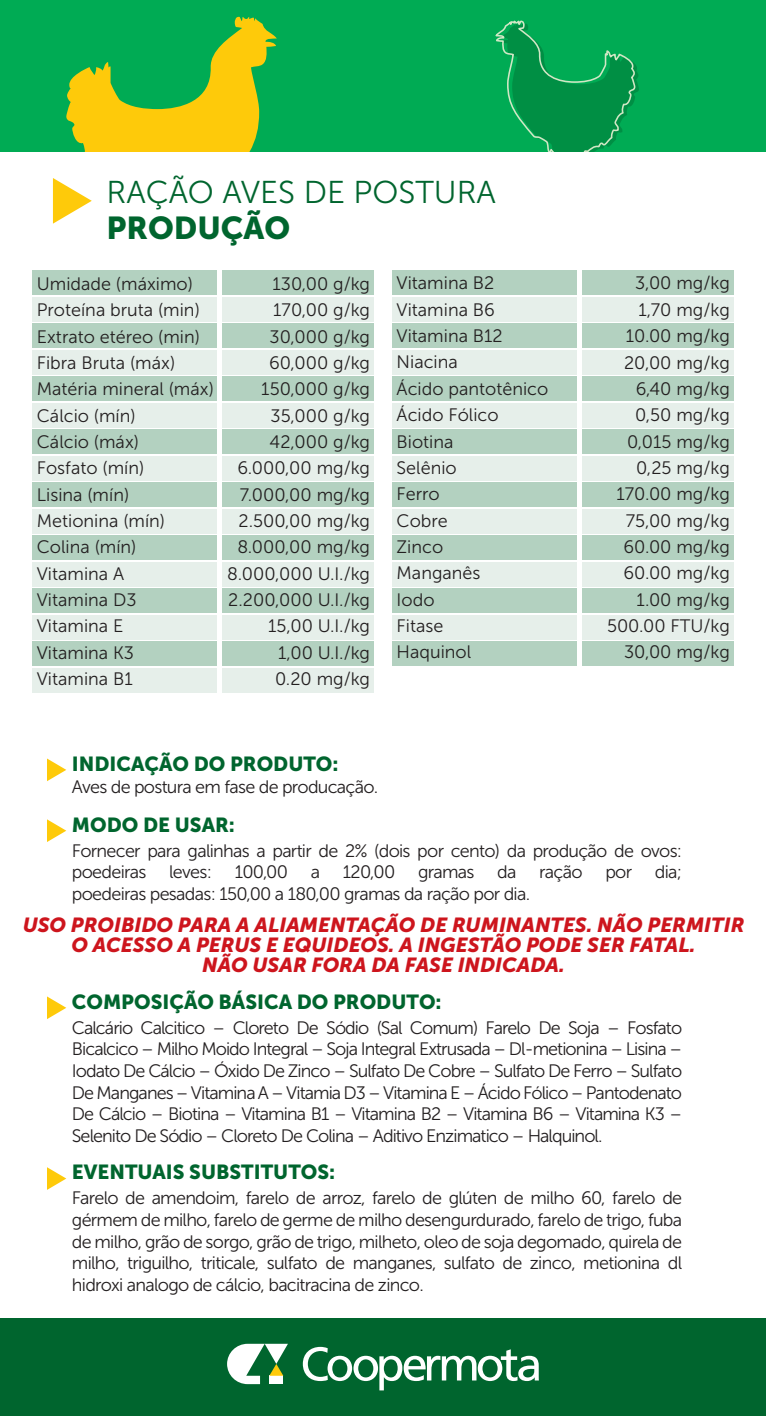
<style>
.page{position:relative;width:766px;height:1416px;background:#fff}
.page>*{position:absolute;margin:0;border:0;box-sizing:border-box;transform-origin:0 0}
.t1{font:31.5px "Museo Sans 300";color:#00652e}
.t2{font:31.5px "Museo Sans 900";color:#00652e}
.t3{font:italic 20.25px/19.8px "Museo Sans 900";color:#cd151d;text-align:center}
.t4{font:20.25px "Museo Sans 900";color:#00652e}
.t5{font:18px/26.3px "Museo Sans 300";color:#231f20;text-align:justify}
.t6{font:18px/21.6px "Museo Sans 300";letter-spacing:-.04em;color:#231f20}
</style>
<div class="page">
<div style="left:0;top:1317px;width:765px;height:98px;background:#00652e"></div>
<div style="left:0;top:0;width:765px;height:151px;background:#00ab54"></div>
<svg style="left:303px;top:1346px;width:235px;height:44px"></svg>
<svg style="left:227px;top:1343px;width:61px;height:40px"></svg>
<svg style="left:53px;top:178px;width:39px;height:46px"></svg>
<svg style="left:47px;top:819px;width:19px;height:23px"></svg>
<svg style="left:47px;top:758px;width:19px;height:23px"></svg>
<svg style="left:47px;top:996px;width:19px;height:23px"></svg>
<svg style="left:47px;top:1167px;width:19px;height:22px"></svg>
<svg style="left:66px;top:16px;width:211px;height:135px"></svg>
<svg style="left:495px;top:20px;width:143px;height:131px"></svg>
<div style="left:32px;top:271px;width:185px;height:24px;background:#b3d1c0"></div>
<div style="left:32px;top:297px;width:185px;height:24px;background:#e6efea"></div>
<div style="left:222px;top:271px;width:152px;height:24px;background:#b3d1c0"></div>
<div style="left:222px;top:297px;width:152px;height:24px;background:#e6efea"></div>
<div style="left:32px;top:324px;width:185px;height:24px;background:#b3d1c0"></div>
<div style="left:32px;top:350px;width:185px;height:24px;background:#e6efea"></div>
<div style="left:222px;top:324px;width:152px;height:24px;background:#b3d1c0"></div>
<div style="left:222px;top:350px;width:152px;height:24px;background:#e6efea"></div>
<div style="left:32px;top:376px;width:185px;height:25px;background:#b3d1c0"></div>
<div style="left:32px;top:403px;width:185px;height:24px;background:#e6efea"></div>
<div style="left:222px;top:376px;width:152px;height:25px;background:#b3d1c0"></div>
<div style="left:222px;top:403px;width:152px;height:24px;background:#e6efea"></div>
<div style="left:32px;top:429px;width:185px;height:25px;background:#b3d1c0"></div>
<div style="left:32px;top:456px;width:185px;height:24px;background:#e6efea"></div>
<div style="left:222px;top:429px;width:152px;height:25px;background:#b3d1c0"></div>
<div style="left:222px;top:456px;width:152px;height:24px;background:#e6efea"></div>
<div style="left:32px;top:482px;width:185px;height:25px;background:#b3d1c0"></div>
<div style="left:32px;top:509px;width:185px;height:24px;background:#e6efea"></div>
<div style="left:222px;top:482px;width:152px;height:25px;background:#b3d1c0"></div>
<div style="left:222px;top:509px;width:152px;height:24px;background:#e6efea"></div>
<div style="left:32px;top:535px;width:185px;height:25px;background:#b3d1c0"></div>
<div style="left:32px;top:562px;width:185px;height:24px;background:#e6efea"></div>
<div style="left:222px;top:535px;width:152px;height:25px;background:#b3d1c0"></div>
<div style="left:222px;top:562px;width:152px;height:24px;background:#e6efea"></div>
<div style="left:392px;top:562px;width:184px;height:24px;background:#e6efea"></div>
<div style="left:582px;top:562px;width:151px;height:24px;background:#e6efea"></div>
<div style="left:32px;top:588px;width:185px;height:25px;background:#b3d1c0"></div>
<div style="left:222px;top:588px;width:152px;height:25px;background:#b3d1c0"></div>
<div style="left:32px;top:615px;width:185px;height:24px;background:#e6efea"></div>
<div style="left:222px;top:615px;width:152px;height:24px;background:#e6efea"></div>
<div style="left:32px;top:641px;width:185px;height:24px;background:#b3d1c0"></div>
<div style="left:32px;top:668px;width:185px;height:24px;background:#e6efea"></div>
<div style="left:222px;top:641px;width:152px;height:24px;background:#b3d1c0"></div>
<div style="left:222px;top:668px;width:152px;height:24px;background:#e6efea"></div>
<div style="left:392px;top:588px;width:184px;height:25px;background:#b3d1c0"></div>
<div style="left:582px;top:588px;width:151px;height:25px;background:#b3d1c0"></div>
<div style="left:392px;top:615px;width:184px;height:24px;background:#e6efea"></div>
<div style="left:582px;top:615px;width:151px;height:24px;background:#e6efea"></div>
<div style="left:392px;top:641px;width:184px;height:24px;background:#b3d1c0"></div>
<div style="left:582px;top:641px;width:151px;height:24px;background:#b3d1c0"></div>
<div style="left:392px;top:271px;width:184px;height:24px;background:#b3d1c0"></div>
<div style="left:392px;top:297px;width:184px;height:24px;background:#e6efea"></div>
<div style="left:582px;top:271px;width:151px;height:24px;background:#b3d1c0"></div>
<div style="left:582px;top:297px;width:151px;height:24px;background:#e6efea"></div>
<div style="left:392px;top:324px;width:184px;height:24px;background:#b3d1c0"></div>
<div style="left:392px;top:350px;width:184px;height:24px;background:#e6efea"></div>
<div style="left:582px;top:324px;width:151px;height:24px;background:#b3d1c0"></div>
<div style="left:582px;top:350px;width:151px;height:24px;background:#e6efea"></div>
<div style="left:392px;top:376px;width:184px;height:25px;background:#b3d1c0"></div>
<div style="left:392px;top:403px;width:184px;height:24px;background:#e6efea"></div>
<div style="left:582px;top:376px;width:151px;height:25px;background:#b3d1c0"></div>
<div style="left:582px;top:403px;width:151px;height:24px;background:#e6efea"></div>
<div style="left:392px;top:429px;width:184px;height:25px;background:#b3d1c0"></div>
<div style="left:392px;top:456px;width:184px;height:24px;background:#e6efea"></div>
<div style="left:582px;top:429px;width:151px;height:25px;background:#b3d1c0"></div>
<div style="left:582px;top:456px;width:151px;height:24px;background:#e6efea"></div>
<div style="left:392px;top:482px;width:184px;height:25px;background:#b3d1c0"></div>
<div style="left:392px;top:509px;width:184px;height:24px;background:#e6efea"></div>
<div style="left:582px;top:482px;width:151px;height:25px;background:#b3d1c0"></div>
<div style="left:582px;top:509px;width:151px;height:24px;background:#e6efea"></div>
<div style="left:392px;top:535px;width:184px;height:25px;background:#b3d1c0"></div>
<div style="left:582px;top:535px;width:151px;height:25px;background:#b3d1c0"></div>
<h1 class="t1" style="left:107px;top:175px;width:390px">RAÇÃO AVES DE POSTURA</h1>
<h1 class="t2" style="left:107px;top:210px;width:185px">PRODUÇÃO</h1>
<p class="t5" style="left:37px;top:271px;width:178px;text-align:left">Umidade (máximo)<br>Proteína bruta (min)<br>Extrato etéreo (min)<br>Fibra Bruta (máx)<br>Matéria mineral (máx)<br>Cálcio (mín)<br>Cálcio (máx)<br>Fosfato (mín)<br>Lisina (mín)<br>Metionina (mín)<br>Colina (mín)<br>Vitamina A<br>Vitamina D3<br>Vitamina E<br>Vitamina K3<br>Vitamina B1</p>
<p class="t5" style="left:227px;top:271px;width:144px;text-align:right">130,00 g/kg<br>170,00 g/kg<br>30,000 g/kg<br>60,000 g/kg<br>150,000 g/kg<br>35,000 g/kg<br>42,000 g/kg<br>6.000,00 mg/kg<br>7.000,00 mg/kg<br>2.500,00 mg/kg<br>8.000,00 mg/kg<br>8.000,000 U.I./kg<br>2.200,000 U.I./kg<br>15,00 U.I./kg<br>1,00 U.I./kg<br>0.20 mg/kg</p>
<p class="t5" style="left:396px;top:270px;width:153px;text-align:left">Vitamina B2<br>Vitamina B6<br>Vitamina B12<br>Niacina<br>Ácido pantotênico<br>Ácido Fólico<br>Biotina<br>Selênio<br>Ferro<br>Cobre<br>Zinco<br>Manganês<br>Iodo<br>Fitase<br>Haquinol</p>
<p class="t5" style="left:606px;top:270px;width:124px;text-align:right">3,00 mg/kg<br>1,70 mg/kg<br>10.00 mg/kg<br>20,00 mg/kg<br>6,40 mg/kg<br>0,50 mg/kg<br>0,015 mg/kg<br>0,25 mg/kg<br>170.00 mg/kg<br>75,00 mg/kg<br>60.00 mg/kg<br>60.00 mg/kg<br>1.00 mg/kg<br>500.00 FTU/kg<br>30,00 mg/kg</p>
<p class="t4" style="left:72px;top:752px;width:268px">INDICAÇÃO DO PRODUTO:</p>
<p class="t6" style="left:72px;top:776px;width:308px">Aves de postura em fase de producação.</p>
<p class="t4" style="left:72px;top:813px;width:165px">MODO DE USAR:</p>
<p class="t6" style="left:72px;top:839px;width:611px">Fornecer para galinhas a partir de 2% (dois por cento) da produção de ovos: poedeiras</p>
<p class="t5" style="left:169px;top:859px;width:44px">leves:</p>
<p class="t5" style="left:235px;top:859px;width:55px">100,00</p>
<p class="t5" style="left:311px;top:859px;width:11px">a</p>
<p class="t5" style="left:343px;top:859px;width:54px">120,00</p>
<p class="t5" style="left:418px;top:859px;width:58px">gramas</p>
<p class="t5" style="left:497px;top:859px;width:21px">da</p>
<p class="t5" style="left:539px;top:859px;width:45px">ração</p>
<p class="t5" style="left:605px;top:859px;width:28px">por</p>
<p class="t5" style="left:654px;top:859px;width:29px">dia;</p>
<p class="t6" style="left:72px;top:882px;width:459px">poedeiras pesadas: 150,00 a 180,00 gramas da ração por dia.</p>
<p class="t3" style="left:23px;top:914px;width:723px">USO PROIBIDO PARA A ALIAMENTAÇÃO DE RUMINANTES. NÃO PERMITIR<br>O ACESSO A PERUS E EQUIDEOS. A INGESTÃO PODE SER FATAL.<br>NÃO USAR FORA DA FASE INDICADA.</p>
<p class="t4" style="left:72px;top:990px;width:371px">COMPOSIÇÃO BÁSICA DO PRODUTO:</p>
<p class="t5" style="left:72px;top:1016px;width:611px;line-height:21.6px">Calcário Calcitico – Cloreto De Sódio (Sal Comum) Farelo De Soja – Fosfato Bicalcico – Milho Moido Integral – Soja Integral Extrusada – Dl-metionina – Lisina – Iodato De Cálcio – Óxido De Zinco – Sulfato De Cobre – Sulfato De Ferro – Sulfato De Manganes – Vitamina A – Vitamia D3 – Vitamina E – Ácido Fólico – Pantodenato De Cálcio – Biotina – Vitamina B1 – Vitamina B2 – Vitamina B6 – Vitamina K3 – Selenito De Sódio – Cloreto De Colina – Aditivo Enzimatico – Halquinol.</p>
<p class="t4" style="left:72px;top:1160px;width:265px">EVENTUAIS SUBSTITUTOS:</p>
<p class="t5" style="left:72px;top:1187px;width:611px;line-height:21.6px">Farelo de amendoim, farelo de arroz, farelo de glúten de milho 60, farelo de gérmem de milho, farelo de germe de milho desengurdurado, farelo de trigo, fuba de milho, grão de sorgo, grão de trigo, milheto, oleo de soja degomado, quirela de milho, triguilho, triticale, sulfato de manganes, sulfato de zinco, metionina dl hidroxi analogo de cálcio, bacitracina de zinco.</p>
</div>
